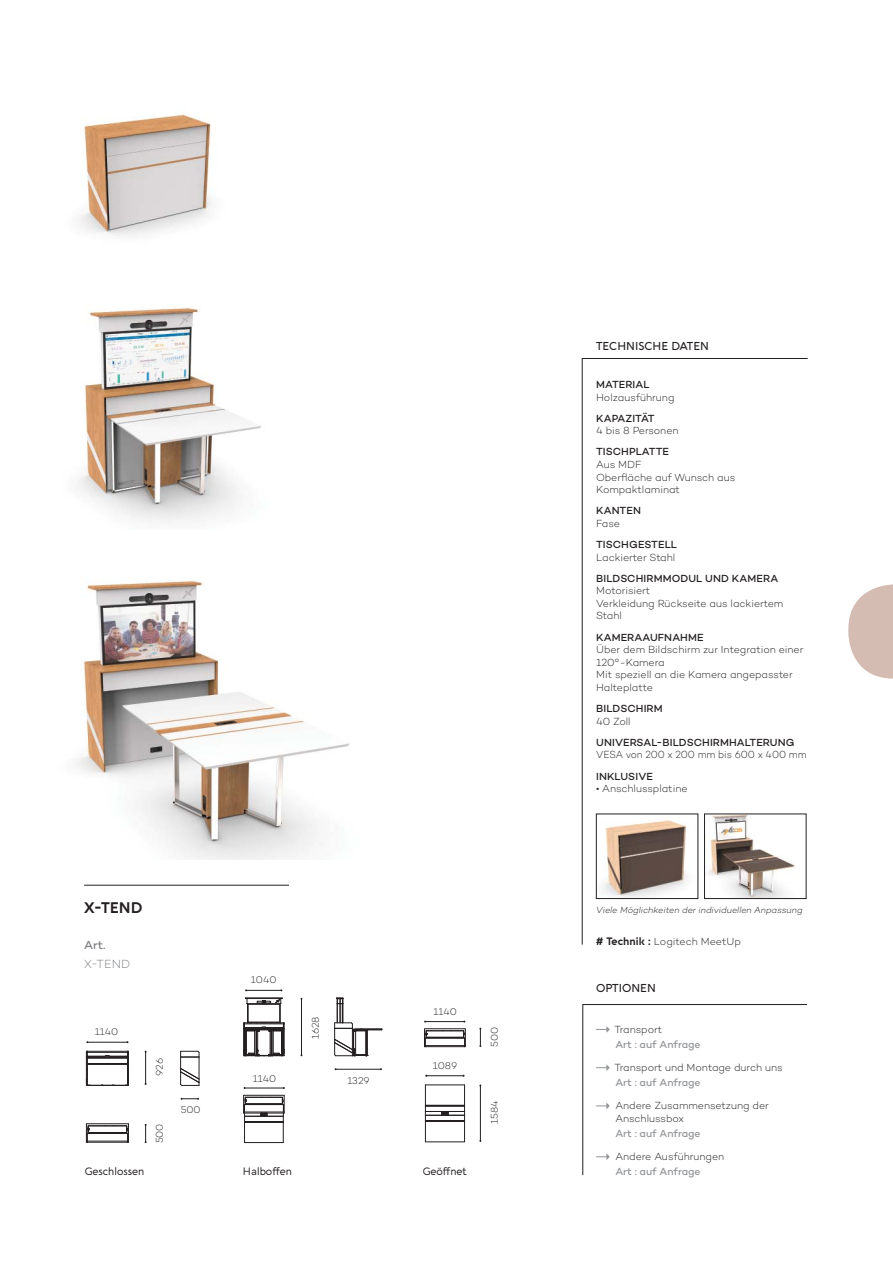
<style>
.page{position:relative;width:893px;height:1263px;background:#fff}
.page>*{position:absolute;margin:0;border:0;box-sizing:border-box;transform-origin:0 0}
.t1{font:700 15px "Aquawax Pro";color:#231f20}
.t2{font:300 12px "Campton";color:#808285}
.t3{font:500 12px "Campton";color:#808285}
.t4{font:500 11.25px "Aquawax Pro";color:#231f20}
.t5{font:300 10.5px/12.6px "Campton";color:#231f20}
.t6{font:500 10.5px "Campton";letter-spacing:.01em;color:#231f20}
.t7{font:500 10.5px "Campton";color:#939598}
.t8{font:300 10.5px "Campton";color:#231f20;scale:.94 1}
.t9{font:10.5px "Aquawax Pro";color:#231f20}
.t10{font:300 9.9px "Campton";color:#231f20}
.t11{font:italic 300 9px "Campton";color:#231f20}
.s1{font-family:"Aquawax Pro";font-weight:700}
</style>
<div class="page">
<svg style="left:582px;top:358px;width:226px;height:587px"></svg>
<svg style="left:582px;top:1004px;width:225px;height:171px"></svg>
<svg style="left:334px;top:997px;width:49px;height:59px"></svg>
<hr style="left:245px;top:1142px;width:38px;height:1px;background:#231f20">
<svg style="left:243px;top:1095px;width:42px;height:47px"></svg>
<hr style="left:244px;top:1088px;width:40px;height:1px;background:#231f20">
<svg style="left:243px;top:989px;width:42px;height:67px"></svg>
<hr style="left:336px;top:1069px;width:45px;height:1px;background:#231f20">
<hr style="left:301px;top:999px;width:1px;height:56px;background:#231f20">
<hr style="left:425px;top:1021px;width:39px;height:1px;background:#231f20">
<hr style="left:426px;top:1075px;width:38px;height:1px;background:#231f20">
<hr style="left:480px;top:1085px;width:1px;height:56px;background:#231f20">
<svg style="left:479px;top:1028px;width:2px;height:19px"></svg>
<svg style="left:424px;top:1028px;width:42px;height:19px"></svg>
<hr style="left:425px;top:1115px;width:40px;height:1px;background:#231f20">
<hr style="left:425px;top:1120px;width:40px;height:1px;background:#231f20">
<div style="left:425px;top:1106px;width:40px;height:6px;border:1px solid #231f20"></div>
<div style="left:425px;top:1121px;width:40px;height:21px;border:1px solid #231f20"></div>
<svg style="left:425px;top:1086px;width:1px;height:36px"></svg>
<hr style="left:425px;top:1085px;width:40px;height:1px;background:#231f20">
<svg style="left:464px;top:1086px;width:1px;height:34px"></svg>
<hr style="left:425px;top:1105px;width:40px;height:1px;background:#231f20">
<svg style="left:442px;top:1112px;width:7px;height:3px"></svg>
<hr style="left:87px;top:1042px;width:41px;height:1px;background:#231f20">
<svg style="left:181px;top:1098px;width:18px;height:2px"></svg>
<svg style="left:145px;top:1124px;width:2px;height:19px"></svg>
<hr style="left:145px;top:1051px;width:1px;height:33px;background:#231f20">
<svg style="left:86px;top:1051px;width:43px;height:35px"></svg>
<svg style="left:180px;top:1051px;width:20px;height:35px"></svg>
<hr style="left:86px;top:1123px;width:42px;height:1px;background:#231f20">
<svg style="left:86px;top:1124px;width:43px;height:19px"></svg>
<hr style="left:84px;top:885px;width:205px;height:1px;background:#231f20">
<svg style="left:848px;top:584px;width:45px;height:95px"></svg>
<img style="left:78px;top:114px;width:134px;height:122px">
<img style="left:75px;top:580px;width:275px;height:279px">
<img style="left:76px;top:308px;width:186px;height:215px">
<img style="left:598px;top:816px;width:98px;height:81px">
<div style="left:596px;top:814px;width:102px;height:85px;border:1px solid #231f20"></div>
<img style="left:706px;top:816px;width:98px;height:81px">
<div style="left:704px;top:814px;width:102px;height:85px;border:1px solid #231f20"></div>
<p class="t4" style="left:596px;top:341px;width:114px">TECHNISCHE DATEN</p>
<p class="t6" style="left:596px;top:380px;width:55px">MATERIAL</p>
<p class="t5" style="left:596px;top:392px;width:80px">Holzausführung</p>
<p class="t6" style="left:596px;top:414px;width:60px">KAPAZITÄT</p>
<p class="t5" style="left:596px;top:425px;width:84px">4 bis 8 Personen</p>
<p class="t6" style="left:596px;top:448px;width:74px">TISCHPLATTE</p>
<p class="t5" style="left:596px;top:459px;width:141px">Aus MDF<br>Oberfläche auf Wunsch aus<br>Kompaktlaminat</p>
<p class="t6" style="left:596px;top:507px;width:46px">KANTEN</p>
<p class="t5" style="left:596px;top:518px;width:25px">Fase</p>
<p class="t6" style="left:596px;top:540px;width:82px">TISCHGESTELL</p>
<p class="t5" style="left:596px;top:552px;width:81px">Lackierter Stahl</p>
<p class="t6" style="left:596px;top:574px;width:184px">BILDSCHIRMMODUL UND KAMERA</p>
<p class="t5" style="left:596px;top:585px;width:189px">Motorisiert<br>Verkleidung Rückseite aus lackiertem<br>Stahl</p>
<p class="t6" style="left:596px;top:633px;width:109px">KAMERAAUFNAHME</p>
<p class="t5" style="left:596px;top:644px;width:209px">Über dem Bildschirm zur Integration einer<br>120°-Kamera<br>Mit speziell an die Kamera angepasster<br>Halteplatte</p>
<p class="t6" style="left:596px;top:705px;width:68px">BILDSCHIRM</p>
<p class="t5" style="left:596px;top:716px;width:36px">40 Zoll</p>
<p class="t6" style="left:596px;top:738px;width:200px">UNIVERSAL-BILDSCHIRMHALTERUNG</p>
<p class="t8" style="left:596px;top:751px;width:225px">VESA von 200 x 200 mm bis 600 x 400 mm</p>
<p class="t6" style="left:596px;top:772px;width:58px">INKLUSIVE</p>
<p class="t5" style="left:596px;top:783px;width:93px">• Anschlussplatine</p>
<h1 class="t1" style="left:84px;top:901px;width:60px">X-TEND</h1>
<p class="t11" style="left:596px;top:906px;width:208px">Viele Möglichkeiten der individuellen Anpassung</p>
<p class="t3" style="left:84px;top:940px;width:23px">Art.</p>
<p class="t2" style="left:84px;top:959px;width:48px">X-TEND</p>
<p class="t5" style="left:596px;top:936px;width:146px"><span class="s1"># Technik :</span> Logitech MeetUp</p>
<p class="t10" style="left:95px;top:1027px;width:25px">1140</p>
<p class="t10" style="left:156px;top:1076px;width:19px;rotate:-90deg">926</p>
<p class="t9" style="left:85px;top:1166px;width:61px">Geschlossen</p>
<p class="t10" style="left:156px;top:1143px;width:21px;rotate:-90deg">500</p>
<p class="t10" style="left:181px;top:1106px;width:21px">500</p>
<p class="t10" style="left:251px;top:976px;width:27px">1040</p>
<p class="t10" style="left:253px;top:1075px;width:25px">1140</p>
<p class="t10" style="left:312px;top:1039px;width:24px;rotate:-90deg">1628</p>
<p class="t10" style="left:347px;top:1076px;width:24px">1329</p>
<p class="t9" style="left:243px;top:1166px;width:51px">Halboffen</p>
<p class="t10" style="left:434px;top:1008px;width:25px">1140</p>
<p class="t10" style="left:433px;top:1062px;width:26px">1089</p>
<p class="t9" style="left:423px;top:1166px;width:46px">Geöffnet</p>
<p class="t10" style="left:491px;top:1047px;width:21px;rotate:-90deg">500</p>
<p class="t10" style="left:491px;top:1124px;width:25px;rotate:-90deg">1584</p>
<p class="t4" style="left:596px;top:982px;width:61px">OPTIONEN</p>
<p class="t5" style="left:614px;top:1024px;width:49px">Transport</p>
<p class="t7" style="left:615px;top:1040px;width:87px">Art : auf Anfrage</p>
<p class="t5" style="left:614px;top:1062px;width:170px">Transport und Montage durch uns</p>
<p class="t7" style="left:615px;top:1078px;width:87px">Art : auf Anfrage</p>
<p class="t5" style="left:615px;top:1100px;width:155px">Andere Zusammensetzung der<br>Anschlussbox</p>
<p class="t7" style="left:615px;top:1129px;width:87px">Art : auf Anfrage</p>
<p class="t5" style="left:615px;top:1151px;width:110px">Andere Ausführungen</p>
<p class="t7" style="left:615px;top:1168px;width:87px">Art : auf Anfrage</p>
</div>
